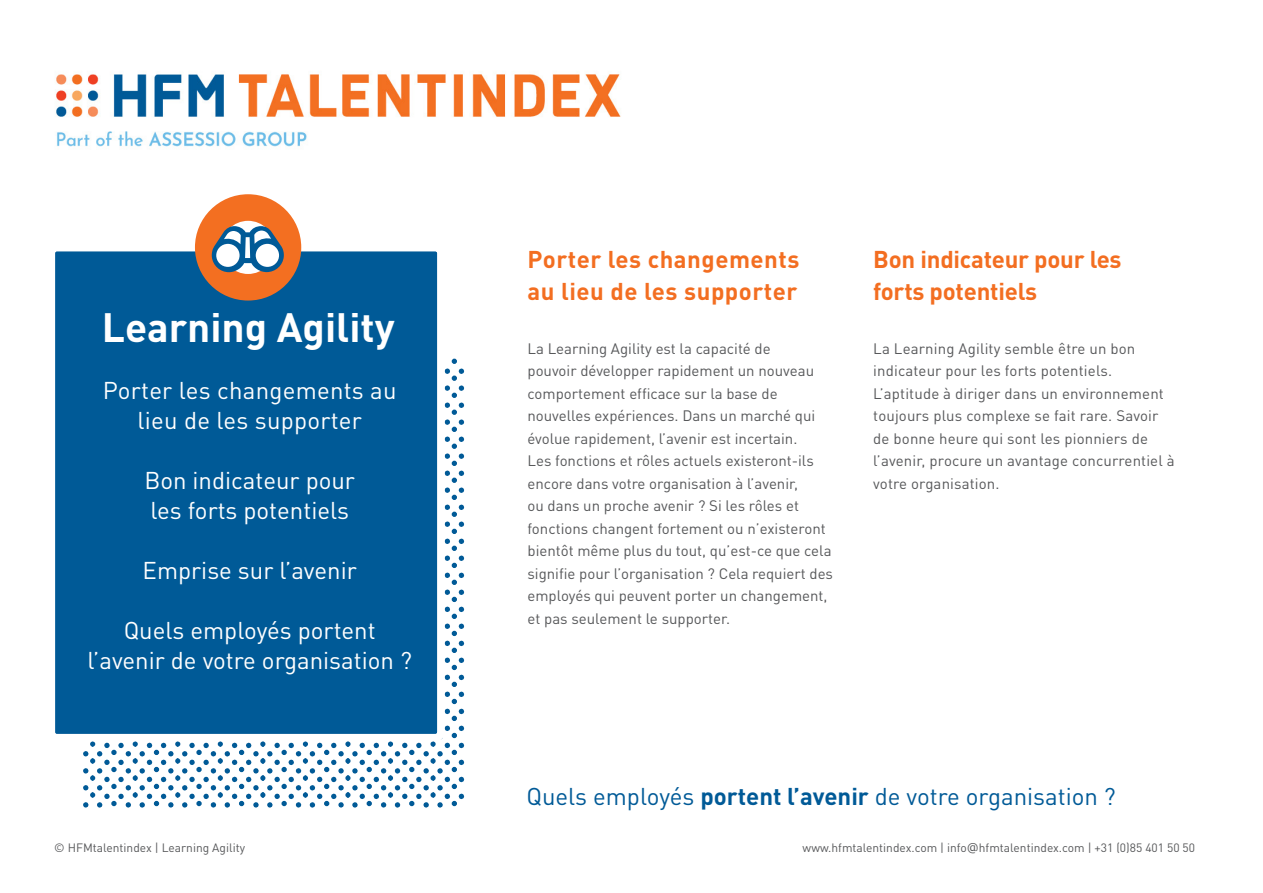
<style>
.page{position:relative;width:1263px;height:893px;background:#fff}
.page>*{position:absolute;margin:0;border:0;box-sizing:border-box;transform-origin:0 0}
.t1{font:700 40.5px "DINOT";color:#fff}
.t2{font:24px/30px "DINOT";color:#fff;text-align:center}
.t3{font:24px "DINOT";color:#005a97}
.t4{font:700 24px "DINOT";letter-spacing:.02em;color:#f36e21}
.t5{font:700 24px/31.5px "DINOT";letter-spacing:-.005em;color:#f36e21}
.t6{font:15px/22.5px "DINOT";color:#57585a}
.t7{font:12px "DINOT";color:#57585a}
.s1{font-weight:700}
.s2{font-family:"Verdana"}
</style>
<div class="page">
<svg style="left:83px;top:358px;width:382px;height:450px"></svg>
<div style="left:51px;top:248px;width:390px;height:490px;background:#005a97;border-radius:5px"></div>
<div style="left:48px;top:244px;width:397px;height:497px;border:8px solid #fff;border-radius:5px"></div>
<svg style="left:195px;top:194px;width:106px;height:107px"></svg>
<div style="left:256px;top:244px;width:23px;height:23px;background:#fff;border-radius:12px"></div>
<div style="left:216px;top:244px;width:24px;height:23px;background:#fff;border-radius:12px"></div>
<img style="left:56px;top:74px;width:565px;height:73px">
<p class="t1" style="left:102px;top:300px;width:294px">Learning Agility</p>
<p class="t2" style="left:103px;top:375px;width:295px">Porter les changements au lieu de les supporter</p>
<p class="t2" style="left:144px;top:465px;width:212px;text-align:left">Bon indicateur pour les forts potentiels</p>
<p class="t2" style="left:143px;top:555px;width:216px">Emprise sur l’avenir</p>
<p class="t2" style="left:88px;top:615px;width:326px">Quels employés portent l’avenir de votre organisation ?</p>
<p class="t4" style="left:527px;top:243px;width:273px">Porter les changements</p>
<p class="t4" style="left:527px;top:275px;width:271px">au lieu de les supporter</p>
<p class="t6" style="left:527px;top:337px;width:300px">La Learning Agility est la capacité de<br>pouvoir développer rapidement un nouveau comportement efficace sur la base de nouvelles expériences. Dans un marché qui évolue rapidement, l’avenir est incertain.<br>Les fonctions et rôles actuels existeront-ils encore dans votre organisation à l’avenir,<br>ou dans un proche avenir ? Si les rôles et fonctions changent fortement ou n’existeront</p>
<p class="t6" style="left:527px;top:539px;width:307px">bientôt même plus du tout, qu’est-ce que cela signifie pour l’organisation ? Cela requiert des employés qui peuvent porter un changement, et pas seulement le supporter.</p>
<p class="t5" style="left:873px;top:243px;width:250px">Bon indicateur pour les forts potentiels</p>
<p class="t6" style="left:873px;top:337px;width:303px">La Learning Agility semble être un bon indicateur pour les forts potentiels.<br>L’aptitude à diriger dans un environnement toujours plus complexe se fait rare. Savoir de bonne heure qui sont les pionniers de l’avenir, procure un avantage concurrentiel à votre organisation.</p>
<p class="t3" style="left:526px;top:781px;width:591px">Quels employés <span class="s1">portent l’avenir</span> de votre organisation ?</p>
<p class="t7" style="left:54px;top:840px;width:192px">© HFMtalentindex | Learning Agility</p>
<p class="t7" style="left:803px;top:840px;width:394px">www.hfmtalentindex.com | info<span class="s2">@</span>hfmtalentindex.com | +31 (0)85 401 50 50</p>
</div>
